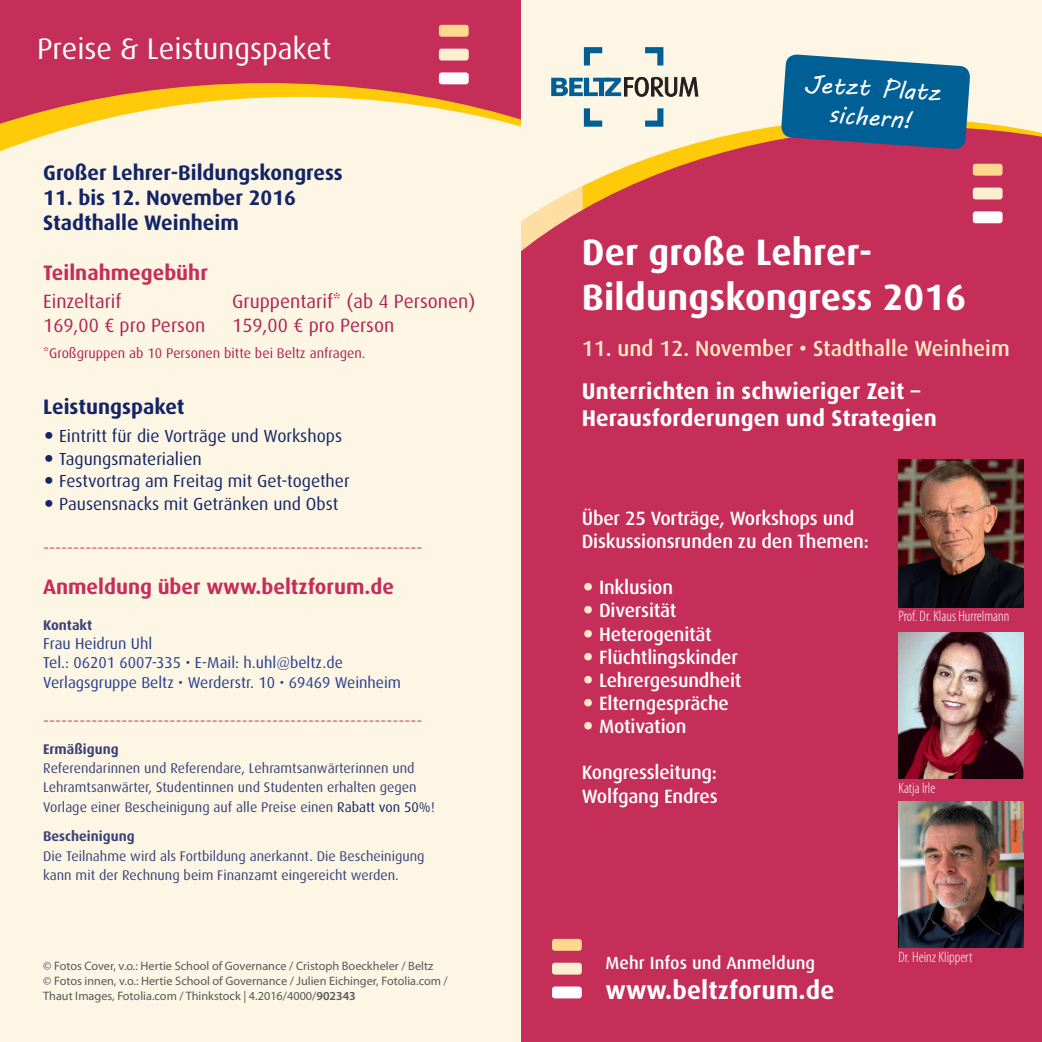
<style>
.page{position:relative;width:1042px;height:1042px;background:#fff}
.page>*{position:absolute;margin:0;border:0;box-sizing:border-box;transform-origin:0 0}
.t1{font:700 36.75px/45px "Dax";letter-spacing:.005em;color:#fff}
.t2{font:29.75px "Dax";color:#fff}
.t3{font:700 25.38px "Dax";letter-spacing:.005em;color:#fff}
.t4{font:24.5px/29.1px "MV Boli";color:#fff;text-align:center}
.t5{font:700 22.75px/27.3px "Dax";letter-spacing:.005em;color:#fff}
.t6{font:500 21.88px "Dax OT";color:#feeac4}
.t7{font:700 21px/25.2px "Dax";color:#132565}
.t8{font:700 21px "Dax";color:#c52e58}
.t9{font:500 19.25px/23.1px "Dax OT";letter-spacing:-.01em;color:#fff}
.t10{font:19.25px "Dax OT";color:#b1254e}
.t11{font:500 17.68px "Dax OT";letter-spacing:.005em;color:#fff}
.t12{font:17.5px "Dax OT";color:#cf5c6f}
.t13{font:17.5px/22.8px "Dax";color:#132565}
.t14{font:15.75px/19.2px "Dax";color:#253f8e}
.t15{font:300 condensed 15.22px "Myriad Pro";color:#fff}
.t16{font:14px/19.2px "Dax";color:#3a437a}
.t17{font:14px "Dax";color:#b1254e}
.t18{font:700 14px "Dax";color:#3a437a}
.t19{font:12.25px/14.7px "Myriad Pro";color:#57585a}
.s1{font-family:"European Pi Three"}
.s2{color:#132565}
.s3{font-weight:600}
.s4{font-family:"European Pi Three";font-weight:400;color:#feeac4}
</style>
<div class="page">
<div style="left:0;top:0;width:521px;height:671px;background:#c52e58"></div>
<svg style="left:0;top:95px;width:478px;height:64px;background:#f9deaf"></svg>
<div style="left:521px;top:0;width:521px;height:1042px;background:#fef6e5"></div>
<div style="left:393px;top:125px;width:649px;height:313px;background:#c52e58"></div>
<div style="left:973px;top:164px;width:29px;height:12px;background:#fed88f;border-radius:3px"></div>
<div style="left:973px;top:188px;width:29px;height:11px;background:#feefd0;border-radius:3px"></div>
<div style="left:973px;top:211px;width:29px;height:12px;background:#fff;border-radius:3px"></div>
<svg style="left:584px;top:47px;width:18px;height:18px"></svg>
<svg style="left:407px;top:108px;width:195px;height:164px"></svg>
<svg style="left:645px;top:108px;width:18px;height:19px"></svg>
<svg style="left:645px;top:47px;width:18px;height:18px"></svg>
<svg style="left:551px;top:77px;width:147px;height:19px"></svg>
<div style="left:0;top:159px;width:521px;height:883px;background:#fef6e5"></div>
<div style="left:503px;top:438px;width:539px;height:604px;background:#c52e58"></div>
<div style="left:0;top:179px;width:521px;height:863px;background:#fef6e5"></div>
<div style="left:439px;top:25px;width:30px;height:12px;background:#fed88f;border-radius:3px"></div>
<div style="left:439px;top:49px;width:30px;height:12px;background:#feefd0;border-radius:3px"></div>
<div style="left:439px;top:72px;width:30px;height:12px;background:#fff;border-radius:3px"></div>
<img style="left:898px;top:801px;width:126px;height:146px">
<img style="left:898px;top:632px;width:126px;height:146px">
<img style="left:898px;top:459px;width:126px;height:148px">
<div style="left:552px;top:939px;width:30px;height:12px;background:#fed88f;border-radius:3px"></div>
<div style="left:552px;top:962px;width:30px;height:12px;background:#feefd0;border-radius:3px"></div>
<div style="left:552px;top:986px;width:30px;height:12px;background:#fff;border-radius:3px"></div>
<svg style="left:780px;top:54px;width:190px;height:96px;background:#256997"></svg>
<h2 class="t2" style="left:37px;top:31px;width:296px">Preise &amp; Leistungspaket</h2>
<h3 class="t7" style="left:43px;top:160px;width:301px">Großer Lehrer-Bildungskongress</h3>
<h3 class="t7" style="left:43px;top:185px;width:254px">11. bis 12. November 2016<br>Stadthalle Weinheim</h3>
<h3 class="t8" style="left:43px;top:261px;width:166px">Teilnahmegebühr</h3>
<h3 class="t10" style="left:43px;top:289px;width:80px">Einzeltarif</h3>
<h3 class="t10" style="left:232px;top:289px;width:245px">Gruppentarif* (ab 4 Personen)</h3>
<h3 class="t10" style="left:43px;top:312px;width:164px">169,00 € pro Person</h3>
<h3 class="t10" style="left:232px;top:312px;width:164px">159,00 € pro Person</h3>
<p class="t17" style="left:43px;top:345px;width:324px">*Großgruppen ab 10 Personen bitte bei Beltz anfragen.</p>
<h3 class="t7" style="left:43px;top:394px;width:143px">Leistungspaket</h3>
<p class="t13" style="left:43px;top:424px;width:308px"><span class="s1">O</span> Eintritt für die Vorträge und Workshops <span class="s1">O</span> Tagungsmaterialien<br><span class="s1">O</span> Festvortrag am Freitag mit Get-together <span class="s1">O</span> Pausensnacks mit Getränken und Obst</p>
<p class="t12" style="left:43px;top:536px;width:381px">---------------------------------------------------------------</p>
<h3 class="t8" style="left:43px;top:575px;width:352px">Anmeldung über www.beltzforum.de</h3>
<p class="t18" style="left:43px;top:617px;width:51px">Kontakt</p>
<p class="t14" style="left:43px;top:634px;width:359px">Frau Heidrun Uhl<br>Tel.: 06201 6007-335 • E-Mail: h.uhl@beltz.de<br>Verlagsgruppe Beltz • Werderstr. 10 • 69469 Weinheim</p>
<p class="t12" style="left:43px;top:710px;width:381px">---------------------------------------------------------------</p>
<p class="t18" style="left:43px;top:741px;width:77px">Ermäßigung</p>
<p class="t16" style="left:43px;top:758px;width:393px">Referendarinnen und Referendare, Lehramtsanwärterinnen und<br>Lehramtsanwärter, Studentinnen und Studenten erhalten gegen<br>Vorlage einer Bescheinigung auf alle Preise einen <span class="s2">Rabatt von 50%</span>!</p>
<p class="t18" style="left:43px;top:828px;width:93px">Bescheinigung</p>
<p class="t16" style="left:43px;top:846px;width:383px">Die Teilnahme wird als Fortbildung anerkannt. Die Bescheinigung kann mit der Rechnung beim Finanzamt eingereicht werden.</p>
<p class="t19" style="left:43px;top:958px;width:406px">© Fotos Cover, v.o.: Hertie School of Governance / Cristoph Boeckheler / Beltz<br>© Fotos innen, v.o.: Hertie School of Governance / Julien Eichinger, Fotolia.com /<br>Thaut Images, Fotolia.com / Thinkstock | 4.2016/4000/<span class="s3">902343</span></p>
<h3 class="t4" style="left:805px;top:68px;width:138px;rotate:4deg">Jetzt Platz sichern!</h3>
<h1 class="t1" style="left:582px;top:230px;width:386px">Der große Lehrer-<br>Bildungskongress 2016</h1>
<h3 class="t6" style="left:582px;top:334px;width:429px">11. und 12. November • Stadthalle Weinheim</h3>
<h3 class="t5" style="left:582px;top:378px;width:357px">Unterrichten in schwieriger Zeit –<br>Herausforderungen und Strategien</h3>
<h3 class="t9" style="left:582px;top:506px;width:288px">Über 25 Vorträge, Workshops und<br>Diskussionsrunden zu den Themen:</h3>
<h3 class="t9" style="left:582px;top:575px;width:161px"><span class="s4">O</span> Inklusion<br><span class="s4">O</span> Diversität<br><span class="s4">O</span> Heterogenität<br><span class="s4">O</span> Flüchtlingskinder<br><span class="s4">O</span> Lehrergesundheit<br><span class="s4">O</span> Elterngespräche<br><span class="s4">O</span> Motivation</h3>
<h3 class="t9" style="left:582px;top:760px;width:137px">Kongressleitung:<br>Wolfgang Endres</h3>
<p class="t15" style="left:898px;top:607px;width:112px">Prof. Dr. Klaus Hurrelmann</p>
<p class="t15" style="left:898px;top:778px;width:39px">Katja Irle</p>
<p class="t11" style="left:605px;top:951px;width:211px">Mehr Infos und Anmeldung</p>
<h3 class="t3" style="left:605px;top:975px;width:230px">www.beltzforum.de</h3>
<p class="t15" style="left:898px;top:947px;width:75px">Dr. Heinz Klippert</p>
</div>
